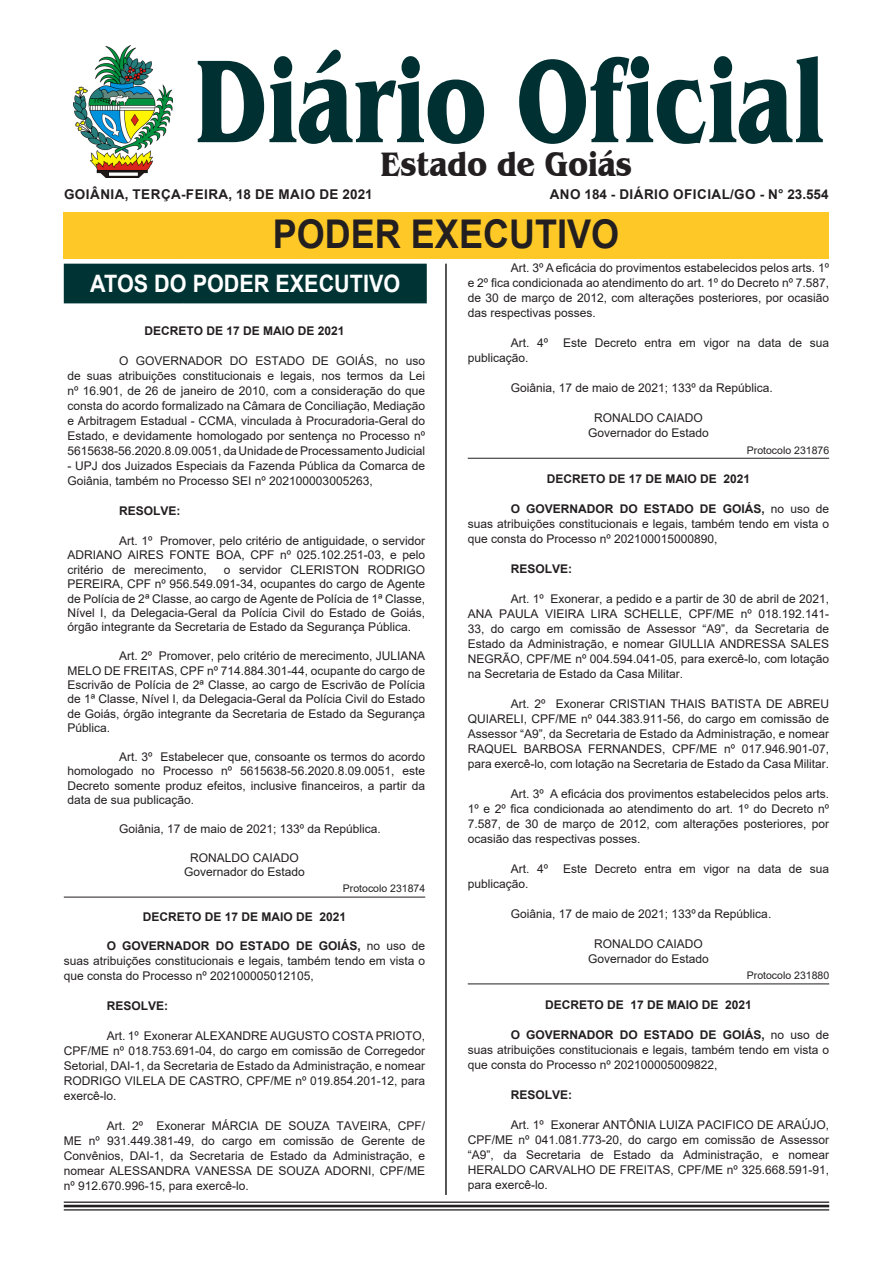
<style>
.page{position:relative;width:893px;height:1263px;background:#fff}
.page>*{position:absolute;margin:0;border:0;box-sizing:border-box;transform-origin:0 0}
.t1{font:700 121.8px "Benguiat IT Cby BT";color:#003031;scale:.76 1}
.t2{font:700 39.6px "Arial";color:#231f20;scale:.91 1}
.t3{font:700 34.8px "Benguiat IT Cby BT";color:#231f20;scale:.86 1}
.t4{font:700 24px "Arial";color:#fff;scale:.9 1}
.t5{font:700 13.5px "Arial";letter-spacing:.035em;color:#231f20}
.t6{font:12px/15px "Arial";color:#231f20;text-align:justify}
.t7{font:700 12px "Arial";color:#231f20}
.t8{font:10.5px "Arial";color:#231f20}
.s1{font-weight:700}
</style>
<div class="page">
<hr style="left:445px;top:264px;width:2px;height:931px;background:#231f20">
<hr style="left:64px;top:1201px;width:765px;height:2px;background:#231f20">
<hr style="left:64px;top:1205px;width:765px;height:2px;background:#231f20">
<hr style="left:64px;top:1209px;width:765px;height:1px;background:#231f20">
<div style="left:63px;top:212px;width:766px;height:46px;background:#fec927"></div>
<img style="left:74px;top:45px;width:99px;height:133px">
<hr style="left:64px;top:897px;width:361px;height:1px;background:#231f20">
<div style="left:65px;top:264px;width:361px;height:39px;background:#033"></div>
<hr style="left:64px;top:265px;width:1px;height:37px;background:#033">
<hr style="left:425px;top:265px;width:2px;height:37px;background:#033">
<hr style="left:64px;top:264px;width:120px;height:1px;background:#033">
<hr style="left:64px;top:302px;width:120px;height:1px;background:#033">
<hr style="left:468px;top:458px;width:361px;height:1px;background:#231f20">
<hr style="left:468px;top:983px;width:361px;height:1px;background:#231f20">
<h1 class="t1" style="left:193px;top:25px;width:832px">Diário Oficial</h1>
<h3 class="t3" style="left:380px;top:143px;width:294px">Estado de Goiás</h3>
<p class="t5" style="left:64px;top:185px;width:310px">GOIÂNIA, TERÇA-FEIRA, 18 DE MAIO DE 2021</p>
<p class="t5" style="left:550px;top:185px;width:280px">ANO 184 - DIÁRIO OFICIAL/GO - N° 23.554</p>
<h2 class="t2" style="left:273px;top:206px;width:382px">PODER EXECUTIVO</h2>
<h3 class="t4" style="left:90px;top:267px;width:346px">ATOS DO PODER EXECUTIVO</h3>
<p class="t7" style="left:144px;top:322px;width:202px">DECRETO DE 17 DE MAIO DE 2021</p>
<p class="t6" style="left:67px;top:353px;width:359px;text-indent:52px">O GOVERNADOR DO ESTADO DE GOIÁS, no uso de suas atribuições constitucionais e legais, nos termos da Lei nº 16.901, de 26 de janeiro de 2010, com a consideração do que consta do acordo formalizado na Câmara de Conciliação, Mediação e Arbitragem Estadual - CCMA, vinculada à Procuradoria-Geral do Estado, e devidamente homologado por sentença no Processo nº 5615638-56.2020.8.09.0051, da Unidade de Processamento Judicial</p>
<p class="t6" style="left:67px;top:458px;width:359px">- UPJ dos Juizados Especiais da Fazenda Pública da Comarca de<br>Goiânia, também no Processo SEI nº 202100003005263,</p>
<p class="t7" style="left:119px;top:502px;width:63px">RESOLVE:</p>
<p class="t6" style="left:67px;top:533px;width:359px;line-height:14.4px;text-indent:52px">Art. 1º Promover, pelo critério de antiguidade, o servidor ADRIANO AIRES FONTE BOA, CPF nº 025.102.251-03, e pelo critério de merecimento,</p>
<p class="t6" style="left:468px;top:261px;width:363px;text-indent:43px">Art. 3º A eficácia do provimentos estabelecidos pelos arts. 1º e 2º fica condicionada ao atendimento do art. 1º do Decreto nº 7.587, de 30 de março de 2012, com alterações posteriores, por ocasião das respectivas posses.</p>
<p class="t6" style="left:511px;top:336px;width:39px">Art. 4º</p>
<p class="t6" style="left:563px;top:336px;width:267px">Este Decreto entra em vigor na data de sua</p>
<p class="t6" style="left:468px;top:351px;width:62px">publicação.</p>
<p class="t6" style="left:511px;top:381px;width:263px">Goiânia, 17 de maio de 2021; 133º da República.</p>
<p class="t6" style="left:588px;top:411px;width:122px;text-align:center">RONALDO CAIADO<br>Governador do Estado</p>
<p class="t8" style="left:747px;top:443px;width:84px">Protocolo 231876</p>
<p class="t7" style="left:547px;top:470px;width:205px">DECRETO DE 17 DE MAIO DE 2021</p>
<p class="t6" style="left:468px;top:501px;width:363px;text-indent:43px"><span class="s1">O GOVERNADOR DO ESTADO DE GOIÁS,</span> no uso de suas atribuições constitucionais e legais, também tendo em vista o que consta do Processo nº 202100015000890,</p>
<p class="t7" style="left:511px;top:560px;width:63px">RESOLVE:</p>
<p class="t6" style="left:468px;top:591px;width:363px;text-indent:43px">Art. 1º Exonerar, a pedido e a partir de 30 de abril de 2021, ANA PAULA VIEIRA LIRA SCHELLE, CPF/ME nº 018.192.141- 33, do cargo em comissão de Assessor “A9”, da Secretaria de Estado da Administração, e nomear GIULLIA ANDRESSA SALES NEGRÃO, CPF/ME nº 004.594.041-05, para exercê-lo, com lotação na Secretaria de Estado da Casa Militar.</p>
<p class="t6" style="left:468px;top:696px;width:363px;text-indent:43px">Art. 2º Exonerar CRISTIAN THAIS BATISTA DE ABREU QUIARELI, CPF/ME nº 044.383.911-56, do cargo em comissão de Assessor “A9”, da Secretaria de Estado da Administração, e nomear RAQUEL BARBOSA FERNANDES, CPF/ME nº 017.946.901-07, para exercê-lo, com lotação na Secretaria de Estado da Casa Militar.</p>
<p class="t6" style="left:468px;top:786px;width:363px;text-indent:43px">Art. 3º A eficácia dos provimentos estabelecidos pelos arts.<br>1º e 2º fica condicionada ao atendimento do art. 1º do Decreto nº 7.587, de 30 de março de 2012, com alterações posteriores, por ocasião das respectivas posses.</p>
<p class="t6" style="left:511px;top:861px;width:39px">Art. 4º</p>
<p class="t6" style="left:563px;top:861px;width:267px">Este Decreto entra em vigor na data de sua</p>
<p class="t6" style="left:468px;top:876px;width:62px">publicação.</p>
<p class="t6" style="left:511px;top:906px;width:262px">Goiânia, 17 de maio de 2021; 133º da República.</p>
<p class="t6" style="left:588px;top:936px;width:122px;text-align:center">RONALDO CAIADO<br>Governador do Estado</p>
<p class="t8" style="left:747px;top:968px;width:84px">Protocolo 231880</p>
<p class="t7" style="left:545px;top:996px;width:208px">DECRETO DE 17 DE MAIO DE 2021</p>
<p class="t6" style="left:468px;top:1027px;width:363px;text-indent:43px"><span class="s1">O GOVERNADOR DO ESTADO DE GOIÁS,</span> no uso de suas atribuições constitucionais e legais, também tendo em vista o que consta do Processo nº 202100005009822,</p>
<p class="t7" style="left:511px;top:1086px;width:63px">RESOLVE:</p>
<p class="t6" style="left:468px;top:1117px;width:363px;text-indent:43px">Art. 1º Exonerar ANTÔNIA LUIZA PACIFICO DE ARAÚJO, CPF/ME nº 041.081.773-20, do cargo em comissão de Assessor “A9”, da Secretaria de Estado da Administração, e nomear HERALDO CARVALHO DE FREITAS, CPF/ME nº 325.668.591-91, para exercê-lo.</p>
<p class="t6" style="left:67px;top:562px;width:359px;line-height:14.4px;text-indent:157px">o servidor CLERISTON RODRIGO PEREIRA, CPF nº 956.549.091-34, ocupantes do cargo de Agente de Polícia de 2ª Classe, ao cargo de Agente de Polícia de 1ª Classe, Nível I, da Delegacia-Geral da Polícia Civil do Estado de Goiás, órgão integrante da Secretaria de Estado da Segurança Pública.</p>
<p class="t6" style="left:67px;top:649px;width:359px;line-height:14.4px;text-indent:52px">Art. 2º Promover, pelo critério de merecimento, JULIANA MELO DE FREITAS, CPF nº 714.884.301-44, ocupante do cargo de Escrivão de Polícia de 2ª Classe, ao cargo de Escrivão de Polícia de 1ª Classe, Nível I, da Delegacia-Geral da Polícia Civil do Estado de Goiás, órgão integrante da Secretaria de Estado da Segurança Pública.</p>
<p class="t6" style="left:67px;top:749px;width:359px;line-height:14.4px;text-indent:52px">Art. 3º Estabelecer que, consoante os termos do acordo homologado no Processo nº 5615638-56.2020.8.09.0051, este Decreto somente produz efeitos, inclusive financeiros, a partir da data de sua publicação.</p>
<p class="t6" style="left:119px;top:821px;width:263px">Goiânia, 17 de maio de 2021; 133º da República.</p>
<p class="t6" style="left:184px;top:850px;width:122px;line-height:14.4px;text-align:center">RONALDO CAIADO<br>Governador do Estado</p>
<p class="t8" style="left:343px;top:881px;width:84px">Protocolo 231874</p>
<p class="t7" style="left:143px;top:908px;width:205px">DECRETO DE 17 DE MAIO DE 2021</p>
<p class="t6" style="left:64px;top:938px;width:363px;text-indent:43px"><span class="s1">O GOVERNADOR DO ESTADO DE GOIÁS,</span> no uso de suas atribuições constitucionais e legais, também tendo em vista o que consta do Processo nº 202100005012105,</p>
<p class="t7" style="left:107px;top:997px;width:63px">RESOLVE:</p>
<p class="t6" style="left:64px;top:1028px;width:363px;text-indent:43px">Art. 1º Exonerar ALEXANDRE AUGUSTO COSTA PRIOTO, CPF/ME nº 018.753.691-04, do cargo em comissão de Corregedor Setorial, DAI-1, da Secretaria de Estado da Administração, e nomear RODRIGO VILELA DE CASTRO, CPF/ME nº 019.854.201-12, para exercê-lo.</p>
<p class="t6" style="left:64px;top:1118px;width:363px;text-indent:43px">Art. 2º Exonerar MÁRCIA DE SOUZA TAVEIRA, CPF/ ME nº 931.449.381-49, do cargo em comissão de Gerente de Convênios, DAI-1, da Secretaria de Estado da Administração, e nomear ALESSANDRA VANESSA DE SOUZA ADORNI, CPF/ME nº 912.670.996-15, para exercê-lo.</p>
</div>
